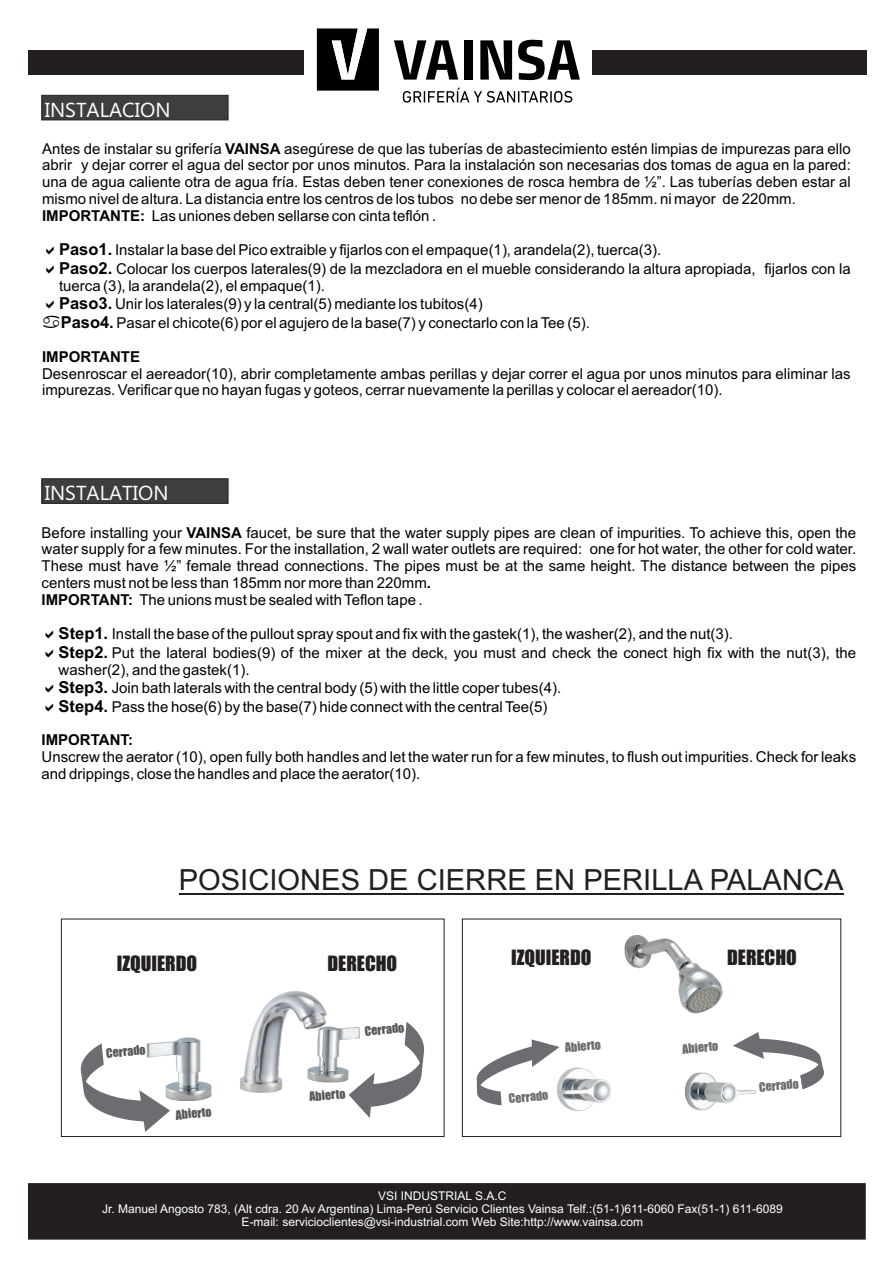
<style>
.page{position:relative;width:893px;height:1263px;background:#fff}
.page>*{position:absolute;margin:0;border:0;box-sizing:border-box;transform-origin:0 0}
.t1{font:29.1px "Arial";color:#231f20}
.t2{font:20.25px "Ebrima";color:#fff}
.t3{font:19.5px "Impact";color:#231f20}
.t4{font:15px/16.8px "Arial";color:#010202}
.t5{font:700 15px "Arial";color:#010202}
.t6{font:12px/13.4px "Arial";color:#fff;text-align:center}
.t7{font:12px "Impact";color:#57585a}
.t8{font:12px "Impact";color:#6c6d70}
.s1{font-weight:700}
.s2{font-weight:700;font-size:16.5px}
</style>
<div class="page">
<svg style="left:41px;top:95px;width:187px;height:25px;background:#3d3c3d"></svg>
<svg style="left:41px;top:478px;width:187px;height:26px;background:#3d3d3e"></svg>
<div style="left:462px;top:919px;width:379px;height:218px;border:1px solid #231f20"></div>
<div style="left:61px;top:919px;width:383px;height:218px;border:1px solid #231f20"></div>
<img style="left:155px;top:991px;width:194px;height:110px">
<svg style="left:755px;top:1032px;width:69px;height:57px"></svg>
<svg style="left:477px;top:1039px;width:80px;height:66px"></svg>
<svg style="left:349px;top:1022px;width:75px;height:96px"></svg>
<svg style="left:81px;top:1043px;width:89px;height:89px"></svg>
<img style="left:557px;top:936px;width:198px;height:175px">
<hr style="left:179px;top:893px;width:664px;height:1px;background:#231f20">
<div style="left:28px;top:50px;width:839px;height:25px;background:#231f20"></div>
<div style="left:304px;top:14px;width:287px;height:73px;background:#fff"></div>
<svg style="left:317px;top:29px;width:62px;height:62px"></svg>
<svg style="left:394px;top:40px;width:64px;height:40px"></svg>
<div style="left:464px;top:40px;width:8px;height:40px;background:#000"></div>
<svg style="left:518px;top:40px;width:62px;height:40px"></svg>
<svg style="left:480px;top:40px;width:32px;height:40px"></svg>
<svg style="left:403px;top:88px;width:169px;height:15px"></svg>
<div style="left:28px;top:1183px;width:837px;height:56px;background:#231f20"></div>
<h2 class="t2" style="left:45px;top:102px;width:127px">INSTALACION</h2>
<p class="t4" style="left:42px;top:141px;width:810px">Antes de instalar su grifería <span class="s1">VAINSA</span> asegúrese de que las tuberías de abastecimiento estén limpias de impurezas para ello abrir y dejar correr el agua del sector por unos minutos. Para la instalación son necesarias dos tomas de agua en la pared: una de agua caliente otra de agua fría. Estas deben tener conexiones de rosca hembra de ½”. Las tuberías deben estar al mismo nivel de altura. La distancia entre los centros de los tubos no debe ser menor de 185mm. ni mayor de 220mm.<br><span class="s1">IMPORTANTE:</span> Las uniones deben sellarse con cinta teflón .</p>
<p class="t4" style="left:59px;top:242px;width:793px;line-height:18.5px"><span class="s2">Paso1.</span> Instalar la base del Pico extraible y fijarlos con el empaque(1), arandela(2), tuerca(3).<br><span class="s2">Paso2.</span> Colocar los cuerpos laterales(9) de la mezcladora en el mueble considerando la altura apropiada, fijarlos con la</p>
<p class="t4" style="left:59px;top:278px;width:532px;line-height:18.5px">tuerca (3), la arandela(2), el empaque(1).<br><span class="s2">Paso3.</span> Unir los laterales(9) y la central(5) mediante los tubitos(4)<br><span class="s2">Paso4.</span> Pasar el chicote(6) por el agujero de la base(7) y conectarlo con la Tee (5).</p>
<p class="t5" style="left:42px;top:351px;width:100px">IMPORTANTE</p>
<p class="t4" style="left:42px;top:366px;width:810px">Desenroscar el aereador(10), abrir completamente ambas perillas y dejar correr el agua por unos minutos para eliminar las impurezas. Verificar que no hayan fugas y goteos, cerrar nuevamente la perillas y colocar el aereador(10).</p>
<h2 class="t2" style="left:45px;top:485px;width:125px">INSTALATION</h2>
<p class="t4" style="left:42px;top:525px;width:816px">Before installing your <span class="s1">VAINSA</span> faucet, be sure that the water supply pipes are clean of impurities. To achieve this, open the water supply for a few minutes. For the installation, 2 wall water outlets are required: one for hot water, the other for cold water.<br>These must have ½” female thread connections. The pipes must be at the same height. The distance between the pipes centers must not be less than 185mm nor more than 220mm<span class="s1">.<br>IMPORTANT:</span> The unions must be sealed with Teflon tape .</p>
<p class="t4" style="left:59px;top:626px;width:799px;line-height:18.5px"><span class="s2">Step1.</span> Install the base of the pullout spray spout and fix with the gastek(1), the washer(2), and the nut(3).<br><span class="s2">Step2.</span> Put the lateral bodies(9) of the mixer at the deck, you must and check the conect high fix with the nut(3), the</p>
<p class="t4" style="left:59px;top:662px;width:504px;line-height:18.3px">washer(2), and the gastek(1).<br><span class="s2">Step3.</span> Join bath laterals with the central body (5) with the little coper tubes(4).<br><span class="s2">Step4.</span> Pass the hose(6) by the base(7) hide connect with the central Tee(5)</p>
<p class="t5" style="left:42px;top:734px;width:93px">IMPORTANT:</p>
<p class="t4" style="left:42px;top:750px;width:816px">Unscrew the aerator (10), open fully both handles and let the water run for a few minutes, to flush out impurities. Check for leaks and drippings, close the handles and place the aerator(10).</p>
<h1 class="t1" style="left:179px;top:869px;width:666px">POSICIONES DE CIERRE EN PERILLA PALANCA</h1>
<h3 class="t3" style="left:117px;top:955px;width:82px">IZQUIERDO</h3>
<h3 class="t3" style="left:327px;top:955px;width:71px">DERECHO</h3>
<p class="t7" style="left:106px;top:1048px;width:41px;rotate:-5deg">Cerrado</p>
<p class="t7" style="left:175px;top:1110px;width:38px;rotate:-5deg">Abierto</p>
<p class="t7" style="left:364px;top:1026px;width:41px;rotate:-5deg">Cerrado</p>
<p class="t7" style="left:309px;top:1092px;width:38px;rotate:-5deg">Abierto</p>
<h3 class="t3" style="left:511px;top:950px;width:82px">IZQUIERDO</h3>
<h3 class="t3" style="left:727px;top:950px;width:71px">DERECHO</h3>
<p class="t8" style="left:508px;top:1094px;width:41px;rotate:-5deg">Cerrado</p>
<p class="t8" style="left:565px;top:1043px;width:38px;rotate:-5deg">Abierto</p>
<p class="t8" style="left:682px;top:1044px;width:38px;rotate:-5deg">Abierto</p>
<p class="t8" style="left:759px;top:1082px;width:41px;rotate:-5deg">Cerrado</p>
<p class="t6" style="left:102px;top:1190px;width:682px">VSI INDUSTRIAL S.A.C<br>Jr. Manuel Angosto 783, (Alt cdra. 20 Av Argentina) Lima-Perú Servicio Clientes Vainsa Telf.:(51-1)611-6060 Fax(51-1) 611-6089<br>E-mail: servicioclientes@vsi-industrial.com Web Site:http://www.vainsa.com</p>
</div>
